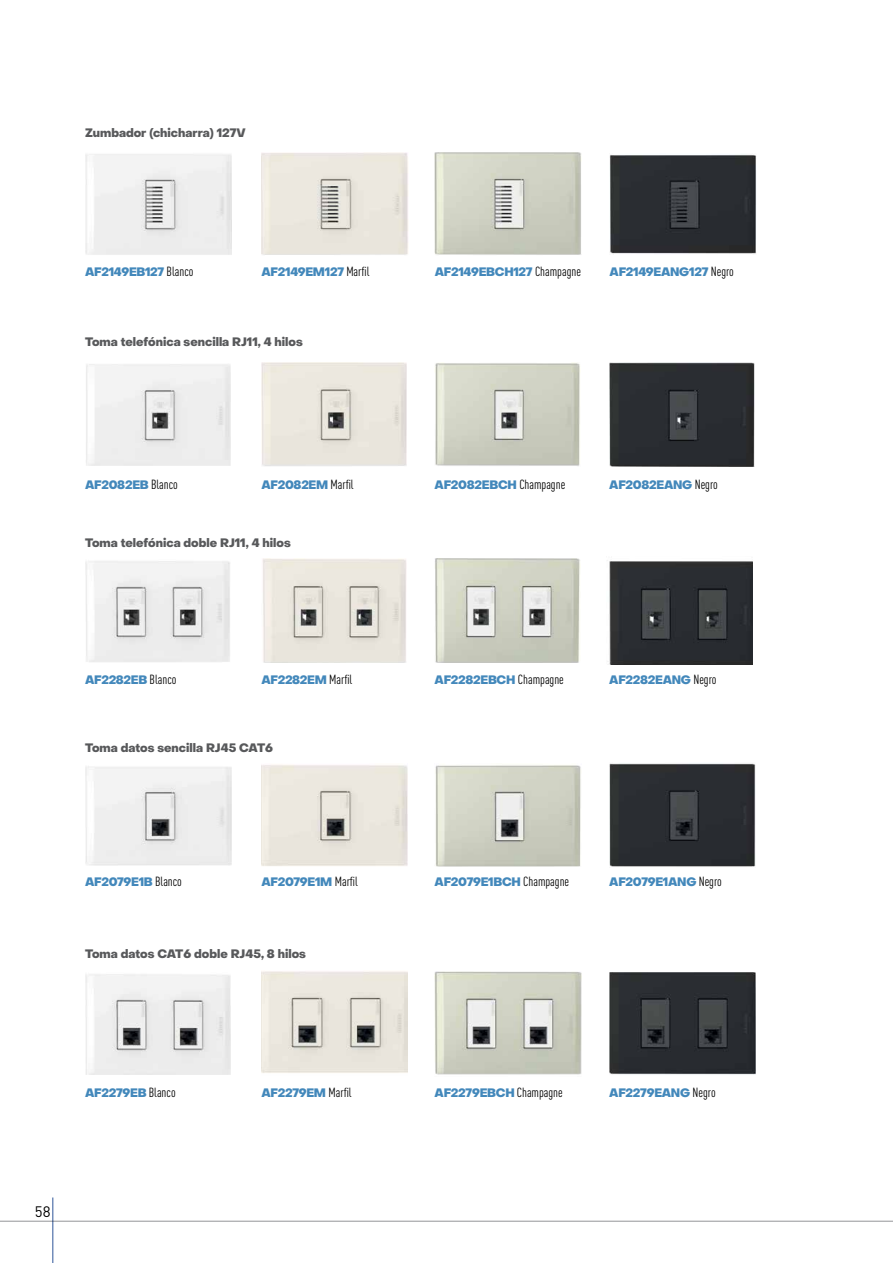
<style>
.page{position:relative;width:893px;height:1263px;background:#fff}
.page>*{position:absolute;margin:0;border:0;box-sizing:border-box;transform-origin:0 0}
.t1{font:15px "DIN Pro";color:#000}
.t2{font:800 12px "Object Sans";letter-spacing:-.02em;color:#4388bb}
.t3{font:800 12px "Object Sans";color:#58595b}
.s1{font-family:"DIN Pro";font-weight:400;font-stretch:condensed;font-size:13.05px;color:#000}
</style>
<div class="page">
<img style="left:85px;top:766px;width:147px;height:99px">
<img style="left:261px;top:765px;width:147px;height:101px">
<img style="left:435px;top:765px;width:146px;height:102px">
<img style="left:609px;top:763px;width:147px;height:104px">
<img style="left:85px;top:561px;width:145px;height:101px">
<img style="left:262px;top:559px;width:145px;height:104px">
<img style="left:435px;top:559px;width:145px;height:104px">
<img style="left:607px;top:561px;width:145px;height:104px">
<img style="left:86px;top:364px;width:145px;height:102px">
<img style="left:261px;top:363px;width:146px;height:103px">
<img style="left:435px;top:363px;width:145px;height:103px">
<img style="left:609px;top:362px;width:146px;height:105px">
<img style="left:85px;top:974px;width:146px;height:101px">
<img style="left:261px;top:971px;width:147px;height:102px">
<img style="left:435px;top:971px;width:146px;height:104px">
<img style="left:609px;top:972px;width:147px;height:103px">
<img style="left:435px;top:152px;width:146px;height:103px">
<img style="left:261px;top:152px;width:147px;height:103px">
<img style="left:85px;top:154px;width:147px;height:101px">
<img style="left:610px;top:154px;width:146px;height:100px">
<hr style="left:52px;top:1197px;width:1px;height:66px;background:#2f5699">
<hr style="left:0;top:1221px;width:893px;height:1px;background:#939598">
<p class="t3" style="left:85px;top:126px;width:162px">Zumbador (chicharra) 127V</p>
<p class="t2" style="left:85px;top:265px;width:110px">AF2149EB127 <span class="s1">Blanco</span></p>
<p class="t2" style="left:261px;top:265px;width:109px">AF2149EM127 <span class="s1">Marfil</span></p>
<p class="t2" style="left:435px;top:265px;width:148px">AF2149EBCH127 <span class="s1">Champagne</span></p>
<p class="t2" style="left:610px;top:265px;width:126px">AF2149EANG127 <span class="s1">Negro</span></p>
<p class="t3" style="left:85px;top:334px;width:219px">Toma telefónica sencilla RJ11, 4 hilos</p>
<p class="t2" style="left:85px;top:478px;width:94px">AF2082EB <span class="s1">Blanco</span></p>
<p class="t2" style="left:261px;top:478px;width:94px">AF2082EM <span class="s1">Marfil</span></p>
<p class="t2" style="left:435px;top:478px;width:132px">AF2082EBCH <span class="s1">Champagne</span></p>
<p class="t2" style="left:609px;top:478px;width:110px">AF2082EANG <span class="s1">Negro</span></p>
<p class="t3" style="left:85px;top:536px;width:207px">Toma telefónica doble RJ11, 4 hilos</p>
<p class="t2" style="left:85px;top:672px;width:93px">AF2282EB <span class="s1">Blanco</span></p>
<p class="t2" style="left:261px;top:672px;width:93px">AF2282EM <span class="s1">Marfil</span></p>
<p class="t3" style="left:85px;top:740px;width:190px">Toma datos sencilla RJ45 CAT6</p>
<p class="t2" style="left:85px;top:875px;width:98px">AF2079E1B <span class="s1">Blanco</span></p>
<p class="t2" style="left:261px;top:875px;width:98px">AF2079E1M <span class="s1">Marfil</span></p>
<p class="t3" style="left:85px;top:947px;width:223px">Toma datos CAT6 doble RJ45, 8 hilos</p>
<p class="t2" style="left:435px;top:672px;width:131px">AF2282EBCH <span class="s1">Champagne</span></p>
<p class="t2" style="left:609px;top:672px;width:109px">AF2282EANG <span class="s1">Negro</span></p>
<p class="t2" style="left:435px;top:875px;width:136px">AF2079E1BCH <span class="s1">Champagne</span></p>
<p class="t2" style="left:609px;top:875px;width:114px">AF2079E1ANG <span class="s1">Negro</span></p>
<p class="t2" style="left:85px;top:1085px;width:92px">AF2279EB <span class="s1">Blanco</span></p>
<p class="t2" style="left:261px;top:1085px;width:92px">AF2279EM <span class="s1">Marfil</span></p>
<p class="t2" style="left:435px;top:1085px;width:130px">AF2279EBCH <span class="s1">Champagne</span></p>
<p class="t2" style="left:609px;top:1085px;width:108px">AF2279EANG <span class="s1">Negro</span></p>
<p class="t1" style="left:35px;top:1201px;width:17px">58</p>
</div>
